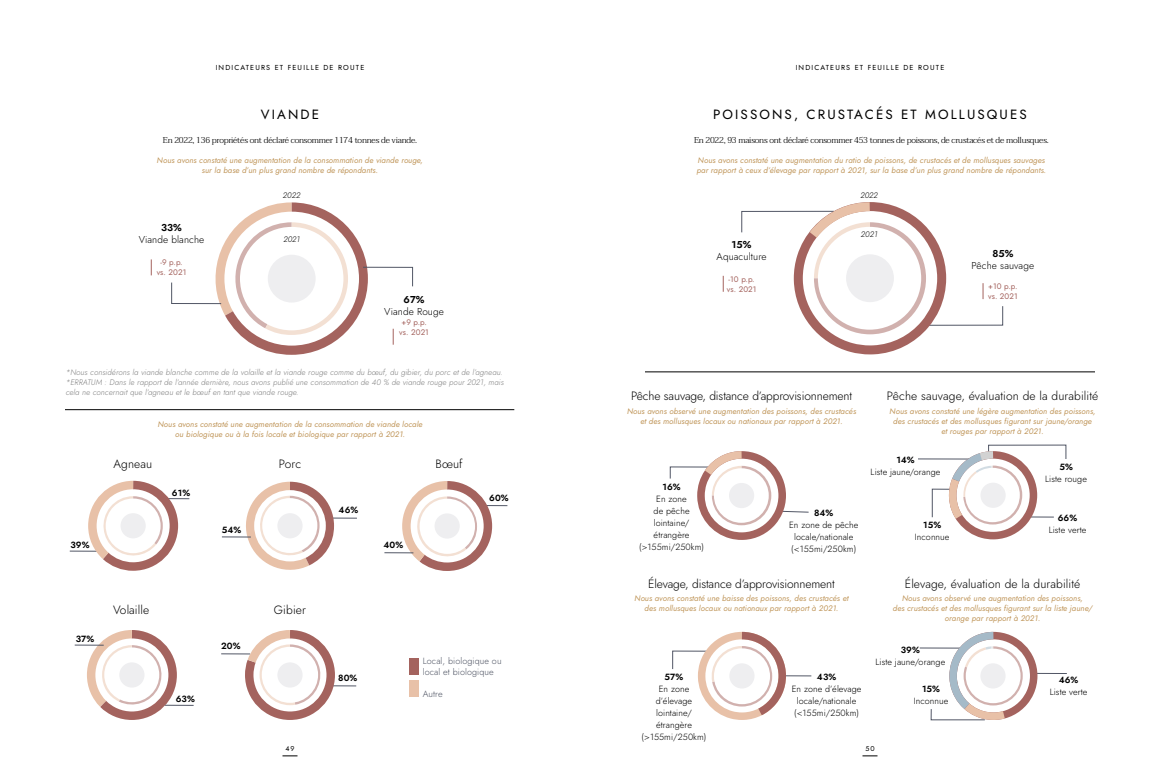
<style>
.page{position:relative;width:1160px;height:780px;background:#fff}
.page>*{position:absolute;margin:0;border:0;box-sizing:border-box;transform-origin:0 0}
.t1{font:13.3px "Jost";letter-spacing:.16em;color:#000}
.t2{font:300 12px "Jost";letter-spacing:.01em;color:#000}
.t3{font:300 12px "Jost";letter-spacing:-.01em;color:#000}
.t4{font:300 10px "Jost";letter-spacing:.01em;color:#000}
.t5{font:600 10px "Jost";letter-spacing:.01em;color:#000}
.t6{font:300 9px/12px "Jost";letter-spacing:.01em;color:#000}
.t7{font:600 9px "Jost";letter-spacing:.01em;color:#000}
.t8{font:300 9px/11px "Jost";letter-spacing:.01em;color:#515665}
.t9{font:300 8.5px "Taviraj";letter-spacing:-.03em;color:#000}
.t10{font:italic 8px/10px "Jost";letter-spacing:.01em;color:#c0965a;text-align:center}
.t11{font:italic 300 8px/10px "Jost";letter-spacing:.01em;color:#808080;text-align:justify}
.t12{font:8px/10px "Jost";letter-spacing:.01em;color:#a4635e}
.t13{font:italic 300 8px "Jost";letter-spacing:.01em;color:#000}
.t14{font:7.2px "Jost";letter-spacing:.16em;color:#000}
.t15{font:7px "Jost";color:#000}
</style>
<div class="page">
<svg style="left:282px;top:756px;width:16px;height:1px"></svg>
<svg style="left:862px;top:756px;width:16px;height:1px"></svg>
<hr style="left:920px;top:648px;width:40px;height:1px;background:#515665">
<hr style="left:1032px;top:673px;width:35px;height:1px;background:#515665">
<svg style="left:221px;top:630px;width:135px;height:90px"></svg>
<div style="left:262px;top:647px;width:56px;height:56px;background:#fff;border-radius:50%"></div>
<hr style="left:918px;top:459px;width:62px;height:1px;background:#515665">
<svg style="left:222px;top:482px;width:135px;height:88px"></svg>
<svg style="left:384px;top:481px;width:123px;height:90px"></svg>
<svg style="left:75px;top:630px;width:119px;height:90px"></svg>
<div style="left:409px;top:658px;width:9px;height:16px;background:#a4635e"></div>
<div style="left:409px;top:680px;width:9px;height:17px;background:#e8c1a8"></div>
<hr style="left:65px;top:410px;width:449px;height:1px;background:#000">
<hr style="left:645px;top:372px;width:450px;height:1px;background:#000">
<div style="left:119px;top:662px;width:26px;height:26px;background:#eeeef0;border-radius:50%"></div>
<div style="left:277px;top:513px;width:26px;height:25px;background:#eeeef0;border-radius:50%"></div>
<div style="left:277px;top:662px;width:26px;height:26px;background:#eeeef0;border-radius:50%"></div>
<div style="left:435px;top:513px;width:25px;height:26px;background:#eeeef0;border-radius:50%"></div>
<hr style="left:781px;top:676px;width:30px;height:1px;background:#515665">
<svg style="left:931px;top:631px;width:110px;height:90px"></svg>
<div style="left:980px;top:663px;width:26px;height:26px;background:#eeeef0;border-radius:50%"></div>
<svg style="left:70px;top:480px;width:119px;height:91px"></svg>
<svg style="left:818px;top:334px;width:104px;height:21px"></svg>
<svg style="left:670px;top:451px;width:139px;height:89px"></svg>
<svg style="left:672px;top:631px;width:118px;height:89px"></svg>
<svg style="left:932px;top:445px;width:134px;height:95px"></svg>
<svg style="left:171px;top:202px;width:242px;height:153px"></svg>
<svg style="left:151px;top:259px;width:1px;height:16px"></svg>
<svg style="left:723px;top:276px;width:1px;height:16px"></svg>
<svg style="left:742px;top:202px;width:261px;height:132px"></svg>
<p class="t14" style="left:216px;top:63px;width:150px">INDICATEURS ET FEUILLE DE ROUTE</p>
<p class="t14" style="left:796px;top:63px;width:150px">INDICATEURS ET FEUILLE DE ROUTE</p>
<h1 class="t1" style="left:261px;top:105px;width:60px">VIANDE</h1>
<p class="t9" style="left:163px;top:134px;width:256px">En 2022, 136 propriétés ont déclaré consommer 1174 tonnes de viande.</p>
<p class="t10" style="left:157px;top:155px;width:268px">Nous avons constaté une augmentation de la consommation de viande rouge, sur la base d’un plus grand nombre de répondants.</p>
<h1 class="t1" style="left:713px;top:105px;width:315px">POISSONS, CRUSTACÉS ET MOLLUSQUES</h1>
<p class="t9" style="left:694px;top:134px;width:356px">En 2022, 93 maisons ont déclaré consommer 453 tonnes de poissons, de crustacés et de mollusques.</p>
<p class="t10" style="left:697px;top:155px;width:351px;text-align:left">Nous avons constaté une augmentation du ratio de poissons, de crustacés et de mollusques sauvages par rapport à ceux d’élevage par rapport à 2021, sur la base d’un plus grand nombre de répondants.</p>
<p class="t5" style="left:161px;top:220px;width:22px">33%</p>
<p class="t4" style="left:139px;top:232px;width:67px">Viande blanche</p>
<p class="t12" style="left:157px;top:257px;width:31px;text-align:center">-9 p.p. vs. 2021</p>
<p class="t13" style="left:283px;top:190px;width:19px">2022</p>
<p class="t13" style="left:860px;top:190px;width:19px">2022</p>
<p class="t13" style="left:283px;top:234px;width:18px">2021</p>
<p class="t5" style="left:404px;top:292px;width:23px">67%</p>
<p class="t4" style="left:384px;top:304px;width:61px">Viande Rouge</p>
<p class="t12" style="left:399px;top:317px;width:31px">+9 p.p. vs. 2021</p>
<p class="t5" style="left:732px;top:237px;width:21px">15%</p>
<p class="t4" style="left:717px;top:249px;width:52px">Aquaculture</p>
<p class="t12" style="left:727px;top:274px;width:31px">-10 p.p. vs. 2021</p>
<p class="t13" style="left:861px;top:229px;width:18px">2021</p>
<p class="t5" style="left:992px;top:247px;width:23px">85%</p>
<p class="t4" style="left:972px;top:259px;width:64px">Pêche sauvage</p>
<p class="t12" style="left:988px;top:281px;width:31px">+10 p.p. vs. 2021</p>
<p class="t11" style="left:66px;top:367px;width:440px">*Nous considérons la viande blanche comme de la volaille et la viande rouge comme du bœuf, du gibier, du porc et de l’agneau. *ERRATUM : Dans le rapport de l’année dernière, nous avons publié une consommation de 40 % de viande rouge pour 2021, mais cela ne concernait que l’agneau et le bœuf en tant que viande rouge.</p>
<p class="t10" style="left:158px;top:419px;width:266px">Nous avons constaté une augmentation de la consommation de viande locale ou biologique ou à la fois locale et biologique par rapport à 2021.</p>
<p class="t7" style="left:71px;top:539px;width:21px">39%</p>
<h2 class="t2" style="left:113px;top:455px;width:40px">Agneau</h2>
<h2 class="t2" style="left:279px;top:455px;width:24px">Porc</h2>
<h2 class="t2" style="left:436px;top:455px;width:29px">Bœuf</h2>
<p class="t7" style="left:172px;top:487px;width:20px">61%</p>
<p class="t7" style="left:222px;top:523px;width:21px">54%</p>
<p class="t7" style="left:339px;top:504px;width:21px">46%</p>
<p class="t7" style="left:383px;top:539px;width:21px">40%</p>
<p class="t7" style="left:489px;top:492px;width:21px">60%</p>
<p class="t7" style="left:76px;top:633px;width:20px">37%</p>
<h2 class="t2" style="left:113px;top:602px;width:38px">Volaille</h2>
<h2 class="t2" style="left:274px;top:602px;width:34px">Gibier</h2>
<p class="t7" style="left:176px;top:693px;width:21px">63%</p>
<p class="t7" style="left:221px;top:640px;width:21px">20%</p>
<p class="t7" style="left:338px;top:672px;width:21px">80%</p>
<p class="t8" style="left:423px;top:655px;width:80px">Local, biologique ou local et biologique</p>
<p class="t8" style="left:423px;top:688px;width:21px">Autre</p>
<h2 class="t3" style="left:631px;top:388px;width:223px">Pêche sauvage, distance d’approvisionnement</h2>
<h2 class="t2" style="left:887px;top:388px;width:213px">Pêche sauvage, évaluation de la durabilité</h2>
<p class="t10" style="left:627px;top:406px;width:231px">Nous avons observé une augmentation des poissons, des crustacés et des mollusques locaux ou nationaux par rapport à 2021.</p>
<p class="t7" style="left:662px;top:481px;width:20px">16%</p>
<p class="t6" style="left:639px;top:493px;width:66px;text-align:center">En zone<br>de pêche lointaine/ étrangère (&gt;155mi/250km)</p>
<p class="t7" style="left:814px;top:506px;width:21px">84%</p>
<p class="t6" style="left:789px;top:519px;width:71px">En zone de pêche locale/nationale (&lt;155mi/250km)</p>
<p class="t10" style="left:890px;top:406px;width:207px">Nous avons constaté une légère augmentation des poissons, des crustacés et des mollusques figurant sur jaune/orange et rouges par rapport à 2021.</p>
<p class="t7" style="left:896px;top:454px;width:20px">14%</p>
<p class="t6" style="left:871px;top:466px;width:71px">Liste jaune/orange</p>
<p class="t7" style="left:923px;top:519px;width:19px">15%</p>
<p class="t6" style="left:915px;top:531px;width:36px">Inconnue</p>
<p class="t7" style="left:1059px;top:461px;width:15px">5%</p>
<p class="t6" style="left:1045px;top:473px;width:43px">Liste rouge</p>
<p class="t7" style="left:1058px;top:512px;width:21px">66%</p>
<p class="t6" style="left:1049px;top:524px;width:39px">Liste verte</p>
<h2 class="t3" style="left:648px;top:576px;width:188px">Élevage, distance d’approvisionnement</h2>
<h2 class="t2" style="left:905px;top:576px;width:177px">Élevage, évaluation de la durabilité</h2>
<p class="t10" style="left:635px;top:593px;width:216px">Nous avons constaté une baisse des poissons, des crustacés et des mollusques locaux ou nationaux par rapport à 2021.</p>
<p class="t10" style="left:893px;top:593px;width:201px">Nous avons observé une augmentation des poissons,<br>des crustacés et des mollusques figurant sur la liste jaune/ orange par rapport à 2021.</p>
<p class="t7" style="left:901px;top:643px;width:21px">39%</p>
<p class="t6" style="left:875px;top:656px;width:71px">Liste jaune/orange</p>
<p class="t7" style="left:665px;top:671px;width:20px">57%</p>
<p class="t6" style="left:642px;top:683px;width:66px;text-align:center">En zone d’élevage lointaine/ étrangère (&gt;155mi/250km)</p>
<p class="t7" style="left:817px;top:670px;width:21px">43%</p>
<p class="t6" style="left:792px;top:683px;width:71px">En zone d’élevage locale/nationale (&lt;155mi/250km)</p>
<p class="t7" style="left:922px;top:683px;width:19px">15%</p>
<p class="t6" style="left:914px;top:695px;width:36px">Inconnue</p>
<p class="t7" style="left:1059px;top:674px;width:21px">46%</p>
<p class="t6" style="left:1050px;top:686px;width:39px">Liste verte</p>
<p class="t15" style="left:285px;top:744px;width:11px">49</p>
<p class="t15" style="left:865px;top:744px;width:11px">50</p>
</div>
